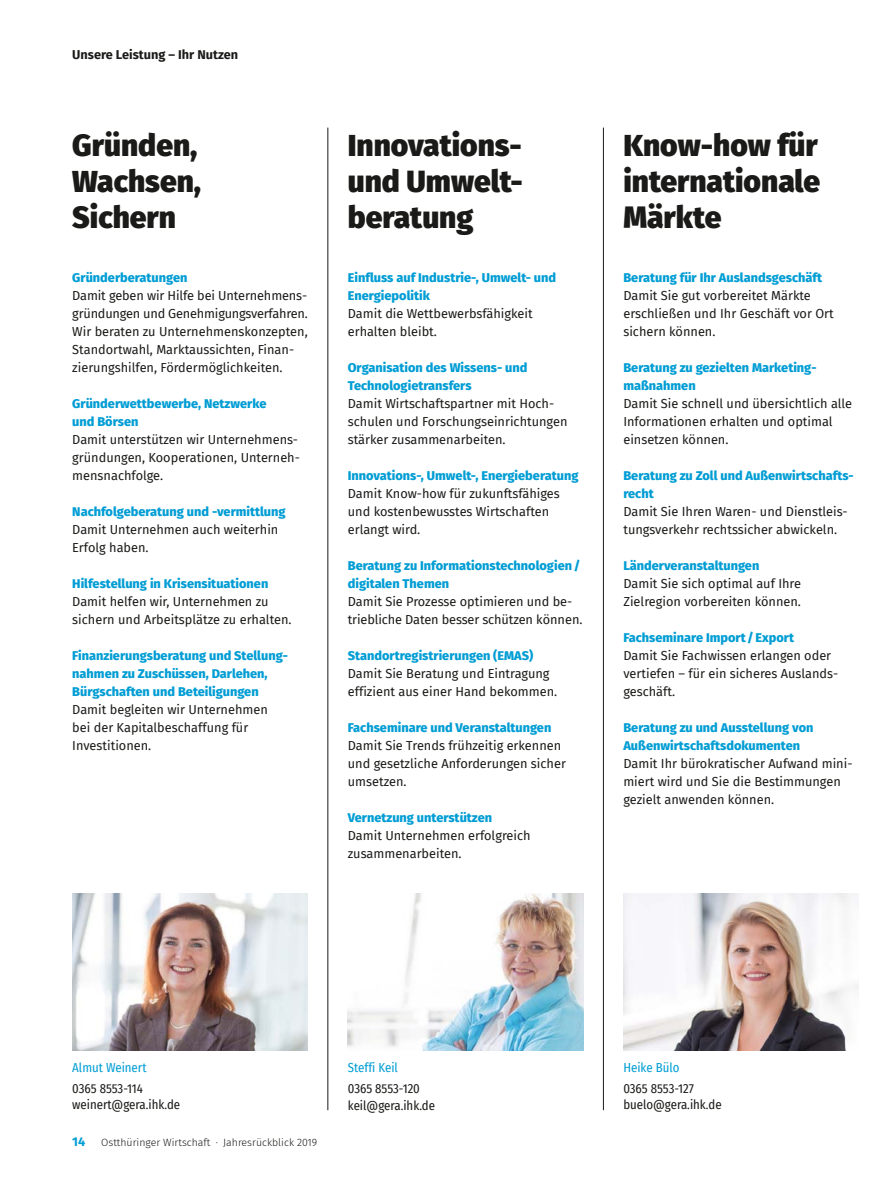
<style>
.page{position:relative;width:893px;height:1191px;background:#fff}
.page>*{position:absolute;margin:0;border:0;box-sizing:border-box;transform-origin:0 0}
.t1{font:900 30px/36px "Fira Sans";color:#1a1a18;text-align:justify}
.t2{font:12.75px/18px "Fira Sans";color:#1a1a18}
.t3{font:800 12.75px/18px "Fira Sans";color:#009dd4}
.t4{font:12.75px/16.5px "Fira Sans Condensed";color:#1a1a18}
.t5{font:12.75px "Fira Sans Condensed";color:#009dd4}
.t6{font:700 12.75px "Fira Sans";color:#1a1a18}
.t7{font:300 10.5px "Fira Sans";color:#1a1a18}
.s1{font-weight:700;font-size:12.75px;color:#009dd4}
</style>
<div class="page">
<img style="left:348px;top:893px;width:235px;height:157px">
<img style="left:72px;top:893px;width:236px;height:157px">
<hr style="left:328px;top:128px;width:1px;height:982px;background:#1a1a18">
<hr style="left:603px;top:128px;width:1px;height:982px;background:#1a1a18">
<img style="left:623px;top:893px;width:236px;height:157px">
<p class="t6" style="left:72px;top:44px;width:167px">Unsere Leistung – Ihr Nutzen</p>
<h1 class="t1" style="left:72px;top:125px;width:130px;text-align:left">Gründen,<br>Wachsen,<br>Sichern</h1>
<p class="t3" style="left:72px;top:267px;width:117px">Gründerberatungen</p>
<p class="t2" style="left:72px;top:286px;width:237px">Damit geben wir Hilfe bei Unternehmens&shy;gründungen und Genehmigungsverfahren.<br>Wir beraten zu Unternehmenskonzepten, Standortwahl, Marktaussichten, Finan&shy;zierungshilfen, Fördermöglichkeiten.</p>
<p class="t3" style="left:72px;top:393px;width:196px">Gründerwettbewerbe, Netzwerke und Börsen</p>
<p class="t2" style="left:72px;top:430px;width:229px">Damit unterstützen wir Unternehmens&shy;gründungen, Kooperationen, Unterneh&shy;mensnachfolge.</p>
<p class="t3" style="left:72px;top:501px;width:215px">Nachfolgeberatung und -vermittlung</p>
<p class="t2" style="left:72px;top:520px;width:208px">Damit Unternehmen auch weiterhin<br>Erfolg haben.</p>
<p class="t3" style="left:72px;top:573px;width:198px">Hilfestellung in Krisensituationen</p>
<p class="t2" style="left:72px;top:592px;width:221px">Damit helfen wir, Unternehmen zu sichern und Arbeitsplätze zu erhalten.</p>
<p class="t3" style="left:72px;top:645px;width:217px">Finanzierungsberatung und Stellung&shy;nahmen zu Zuschüssen, Darlehen,<br>Bürgschaften und Beteiligungen</p>
<p class="t2" style="left:72px;top:700px;width:197px">Damit begleiten wir Unternehmen bei der Kapitalbeschaffung für<br>Investitionen.</p>
<h1 class="t1" style="left:348px;top:125px;width:177px">Innovations&shy;und Umwelt&shy;beratung</h1>
<p class="t3" style="left:348px;top:267px;width:210px">Einfluss auf Industrie-, Umwelt- und<br>Energiepolitik</p>
<p class="t2" style="left:348px;top:304px;width:186px">Damit die Wettbewerbsfähigkeit erhalten bleibt.</p>
<p class="t3" style="left:348px;top:357px;width:181px">Organisation des Wissens- und<br>Technologietransfers</p>
<p class="t2" style="left:348px;top:394px;width:221px">Damit Wirtschaftspartner mit Hoch&shy;schulen und Forschungseinrichtungen stärker zusammenarbeiten.</p>
<p class="t3" style="left:348px;top:465px;width:232px">Innovations-, Umwelt-, Energieberatung</p>
<p class="t2" style="left:348px;top:484px;width:214px">Damit Know-how für zukunftsfähiges und kostenbewusstes Wirtschaften erlangt wird.</p>
<p class="t3" style="left:348px;top:555px;width:234px">Beratung zu Informationstechnologien/ digitalen Themen</p>
<p class="t2" style="left:348px;top:592px;width:236px">Damit Sie Prozesse optimieren und be&shy;triebliche Daten besser schützen können.</p>
<p class="t3" style="left:348px;top:645px;width:187px">Standortregistrierungen (EMAS)</p>
<p class="t2" style="left:348px;top:664px;width:211px">Damit Sie Beratung und Eintragung effizient aus einer Hand bekommen.</p>
<p class="t3" style="left:348px;top:717px;width:205px">Fachseminare und Veranstaltungen</p>
<p class="t2" style="left:348px;top:736px;width:220px">Damit Sie Trends frühzeitig erkennen und gesetzliche Anforderungen sicher umsetzen.</p>
<p class="t3" style="left:348px;top:807px;width:146px">Vernetzung unterstützen</p>
<p class="t2" style="left:348px;top:826px;width:184px">Damit Unternehmen erfolgreich zusammenarbeiten.</p>
<h1 class="t1" style="left:623px;top:125px;width:198px">Know-how für internationale Märkte</h1>
<p class="t3" style="left:623px;top:267px;width:200px">Beratung für Ihr Auslandsgeschäft</p>
<p class="t2" style="left:623px;top:286px;width:212px">Damit Sie gut vorbereitet Märkte erschließen und Ihr Geschäft vor Ort sichern können.</p>
<p class="t3" style="left:623px;top:357px;width:194px">Beratung zu gezielten Marketing&shy;maßnahmen</p>
<p class="t2" style="left:623px;top:394px;width:230px">Damit Sie schnell und übersichtlich alle<br>Informationen erhalten und optimal einsetzen können.</p>
<p class="t3" style="left:623px;top:465px;width:232px">Beratung zu Zoll und Außenwirtschafts&shy;recht</p>
<p class="t2" style="left:623px;top:502px;width:226px">Damit Sie Ihren Waren- und Dienstleis&shy;tungsverkehr rechtssicher abwickeln.</p>
<p class="t3" style="left:623px;top:555px;width:137px">Länderveranstaltungen</p>
<p class="t2" style="left:623px;top:574px;width:179px">Damit Sie sich optimal auf Ihre<br>Zielregion vorbereiten können.</p>
<p class="t3" style="left:623px;top:627px;width:172px">Fachseminare Import/Export</p>
<p class="t2" style="left:623px;top:646px;width:215px">Damit Sie Fachwissen erlangen oder vertiefen – für ein sicheres Auslands&shy;geschäft.</p>
<p class="t3" style="left:623px;top:717px;width:192px">Beratung zu und Ausstellung von<br>Außenwirtschaftsdokumenten</p>
<p class="t2" style="left:623px;top:754px;width:231px">Damit Ihr bürokratischer Aufwand mini&shy;miert wird und Sie die Bestimmungen gezielt anwenden können.</p>
<p class="t5" style="left:72px;top:1058px;width:76px">Almut Weinert</p>
<p class="t4" style="left:72px;top:1079px;width:109px">0365 8553-114 weinert@gera.ihk.de</p>
<p class="t7" style="left:72px;top:1135px;width:247px"><span class="s1">14</span> Ostthüringer Wirtschaft · Jahresrückblick 2019</p>
<p class="t5" style="left:348px;top:1058px;width:52px">Steffi Keil</p>
<p class="t4" style="left:348px;top:1080px;width:89px">0365 8553-120 keil@gera.ihk.de</p>
<p class="t5" style="left:623px;top:1058px;width:58px">Heike Bülo</p>
<p class="t4" style="left:623px;top:1079px;width:100px">0365 8553-127 buelo@gera.ihk.de</p>
</div>
